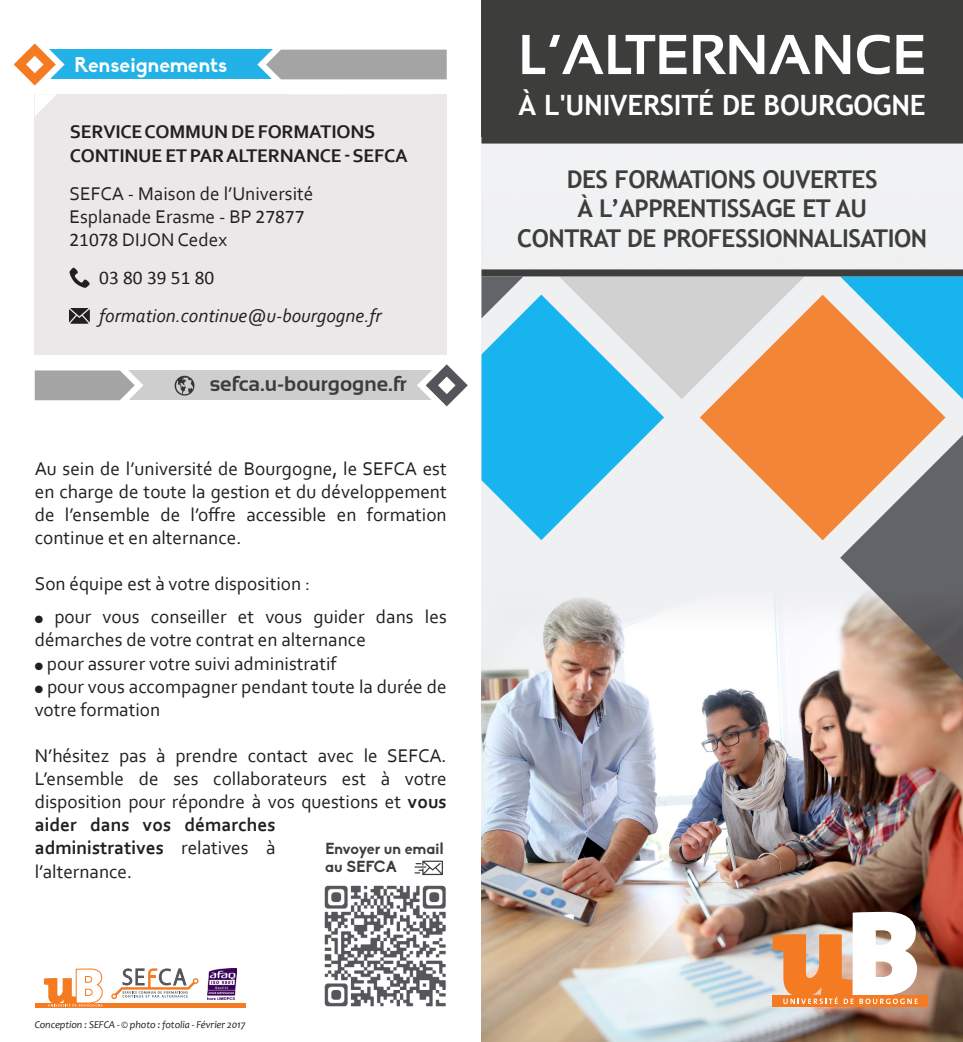
<style>
.page{position:relative;width:963px;height:1042px;background:#fff}
.page>*{position:absolute;margin:0;border:0;box-sizing:border-box;transform-origin:0 0}
.t1{font:700 56px "Sansation";color:#fff}
.t2{font:700 28px "Trebuchet MS";letter-spacing:-.01em;color:#fff}
.t3{font:700 24.5px "Trebuchet MS";letter-spacing:-.02em;color:#3d3d3b}
.t4{font:700 21px "Sansation";color:#3d3d3b}
.t5{font:700 21px "Biko";color:#fff}
.t6{font:19.25px/23.1px "Corbel";color:#231f20}
.t7{font:700 19.25px/23.1px "Corbel";letter-spacing:-.01em;color:#231f20}
.t8{font:italic 19.25px "Corbel";color:#231f20}
.t9{font:19.25px "Calibri";color:#231f20}
.t10{font:700 15.75px/17.5px "Biko";color:#3d3d3b}
.t11{font:italic 10.5px "Candara";letter-spacing:-.01em;color:#231f20}
.s1{font-family:"Calibri"}
.s2{font-weight:700}
</style>
<div class="page">
<img style="left:481px;top:911px;width:481px;height:131px">
<img style="left:481px;top:144px;width:481px;height:767px">
<div style="left:772px;top:995px;width:156px;height:12px;background:#f47b21"></div>
<svg style="left:772px;top:912px;width:145px;height:92px"></svg>
<svg style="left:840px;top:435px;width:122px;height:245px"></svg>
<svg style="left:840px;top:276px;width:122px;height:123px"></svg>
<svg style="left:559px;top:276px;width:245px;height:123px"></svg>
<svg style="left:481px;top:276px;width:42px;height:19px"></svg>
<svg style="left:699px;top:295px;width:246px;height:245px"></svg>
<svg style="left:481px;top:295px;width:183px;height:245px;fill:#18b4ef"></svg>
<div style="left:35px;top:94px;width:411px;height:261px;background:#eae8e8"></div>
<svg style="left:69px;top:308px;width:20px;height:15px"></svg>
<svg style="left:69px;top:268px;width:21px;height:20px"></svg>
<div style="left:35px;top:50px;width:309px;height:29px;background:#22b2e7"></div>
<svg style="left:257px;top:49px;width:189px;height:31px"></svg>
<div style="left:90px;top:370px;width:356px;height:30px;background:#cecece"></div>
<svg style="left:34px;top:370px;width:109px;height:31px"></svg>
<svg style="left:417px;top:364px;width:51px;height:43px"></svg>
<svg style="left:174px;top:376px;width:21px;height:20px"></svg>
<svg style="left:13px;top:43px;width:52px;height:73px"></svg>
<svg style="left:414px;top:860px;width:29px;height:15px"></svg>
<img style="left:325px;top:885px;width:121px;height:122px">
<div style="left:481px;top:137px;width:481px;height:7px;background:#3d3d3b"></div>
<div style="left:481px;top:269px;width:481px;height:7px;background:#3d3d3b"></div>
<div style="left:481px;top:0;width:481px;height:137px;background:#3d3d3b"></div>
<svg style="left:111px;top:968px;width:87px;height:31px"></svg>
<div style="left:35px;top:1003px;width:211px;height:5px;background:#f47b21"></div>
<svg style="left:48px;top:1006px;width:55px;height:1px"></svg>
<svg style="left:44px;top:968px;width:59px;height:38px"></svg>
<img style="left:207px;top:968px;width:29px;height:31px">
<p class="t5" style="left:74px;top:52px;width:154px">Renseignements</p>
<p class="t7" style="left:70px;top:120px;width:339px">SERVICE COMMUN DE FORMATIONS<br>CONTINUE ET PAR ALTERNANCE - SEFCA</p>
<p class="t6" style="left:69px;top:181px;width:245px">SEFCA - Maison de l’Université</p>
<p class="t6" style="left:69px;top:204px;width:236px">Esplanade Erasme - BP <span class="s1">27877</span></p>
<p class="t6" style="left:69px;top:227px;width:159px"><span class="s1">21078</span> DIJON Cedex</p>
<p class="t9" style="left:99px;top:264px;width:116px">03 80 39 51 80</p>
<p class="t8" style="left:99px;top:303px;width:284px">formation.continue@u-bourgogne.fr</p>
<p class="t4" style="left:210px;top:372px;width:198px">sefca.u-bourgogne.fr</p>
<p class="t6" style="left:35px;top:456px;width:413px;text-align:justify">Au sein de l’université de Bourgogne, le SEFCA est en charge de toute la gestion et du développement de l’ensemble de l’offre accessible en formation continue et en alternance.</p>
<p class="t6" style="left:35px;top:572px;width:277px">Son équipe est à votre disposition :</p>
<p class="t6" style="left:35px;top:605px;width:413px">● pour vous conseiller et vous guider dans les démarches de votre contrat en alternance</p>
<p class="t6" style="left:35px;top:651px;width:303px">● pour assurer votre suivi administratif</p>
<p class="t6" style="left:35px;top:674px;width:413px">● pour vous accompagner pendant toute la durée de votre formation</p>
<p class="t6" style="left:35px;top:743px;width:413px">N’hésitez pas à prendre contact avec le SEFCA.<br>L’ensemble de ses collaborateurs est à votre disposition pour répondre à vos questions et <span class="s2">vous aider dans vos démarches<br>administratives</span> relatives à<br>l’alternance.</p>
<p class="t10" style="left:325px;top:840px;width:120px">Envoyer un email au SEFCA</p>
<p class="t11" style="left:35px;top:1017px;width:212px">Conception : SEFCA - © photo : fotolia - Février 2017</p>
<p class="t1" style="left:518px;top:23px;width:409px">L’ALTERNANCE</p>
<p class="t2" style="left:518px;top:88px;width:408px">À L'UNIVERSITÉ DE BOURGOGNE</p>
<p class="t3" style="left:567px;top:164px;width:312px">DES FORMATIONS OUVERTES</p>
<p class="t3" style="left:577px;top:193px;width:291px">À L’APPRENTISSAGE ET AU</p>
<p class="t3" style="left:517px;top:223px;width:411px">CONTRAT DE PROFESSIONNALISATION</p>
</div>
